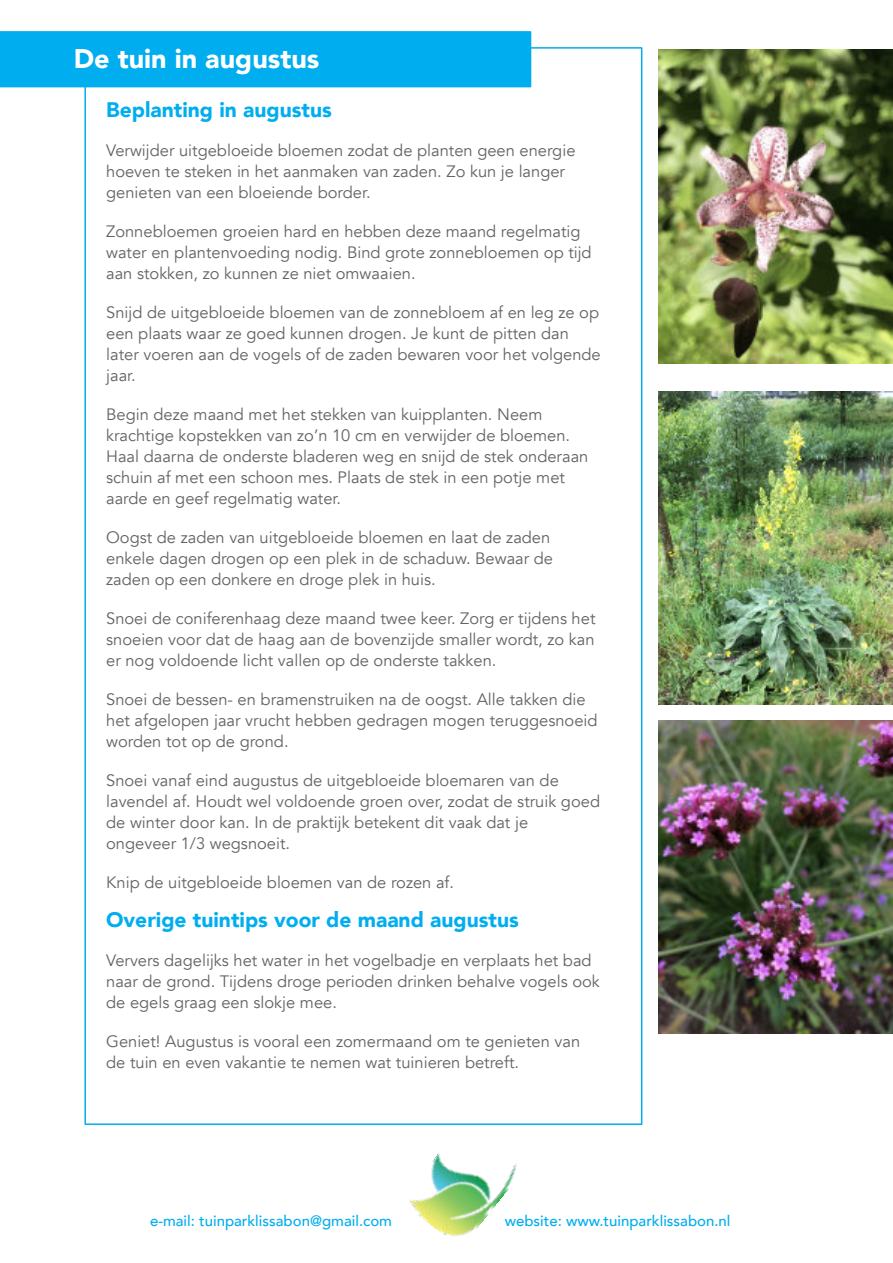
<style>
.page{position:relative;width:893px;height:1263px;background:#fff}
.page>*{position:absolute;margin:0;border:0;box-sizing:border-box;transform-origin:0 0}
.t1{font:900 27px "Avenir";color:#fff}
.t2{font:900 21px "Avenir";color:#00aeef}
.t3{font:16.5px/21px "Avenir";color:#626366}
.t4{font:500 15px "Avenir";color:#00aeef}
</style>
<div class="page">
<img style="left:401px;top:1123px;width:123px;height:114px">
<div style="left:0;top:31px;width:531px;height:56px;background:#00aeef;border:2px solid #00aeef"></div>
<img style="left:658px;top:50px;width:235px;height:314px">
<img style="left:658px;top:391px;width:235px;height:313px">
<img style="left:658px;top:721px;width:235px;height:313px">
<h1 class="t1" style="left:74px;top:41px;width:247px">De tuin in augustus</h1>
<p class="t2" style="left:106px;top:96px;width:227px">Beplanting in augustus</p>
<p class="t3" style="left:106px;top:140px;width:471px">Verwĳder uitgebloeide bloemen zodat de planten geen energie hoeven te steken in het aanmaken van zaden. Zo kun je langer genieten van een bloeiende border.</p>
<p class="t3" style="left:106px;top:221px;width:487px">Zonnebloemen groeien hard en hebben deze maand regelmatig water en plantenvoeding nodig. Bind grote zonnebloemen op tĳd aan stokken, zo kunnen ze niet omwaaien.</p>
<p class="t3" style="left:106px;top:302px;width:496px">Snĳd de uitgebloeide bloemen van de zonnebloem af en leg ze op een plaats waar ze goed kunnen drogen. Je kunt de pitten dan later voeren aan de vogels of de zaden bewaren voor het volgende jaar.</p>
<p class="t3" style="left:106px;top:404px;width:484px">Begin deze maand met het stekken van kuipplanten. Neem krachtige kopstekken van zo’n 10 cm en verwĳder de bloemen.<br>Haal daarna de onderste bladeren weg en snĳd de stek onderaan schuin af met een schoon mes. Plaats de stek in een potje met aarde en geef regelmatig water.</p>
<p class="t3" style="left:106px;top:527px;width:448px">Oogst de zaden van uitgebloeide bloemen en laat de zaden enkele dagen drogen op een plek in de schaduw. Bewaar de zaden op een donkere en droge plek in huis.</p>
<p class="t3" style="left:106px;top:608px;width:491px;text-align:justify">Snoei de coniferenhaag deze maand twee keer. Zorg er tĳdens het snoeien voor dat de haag aan de bovenzĳde smaller wordt, zo kan er nog voldoende licht vallen op de onderste takken.</p>
<p class="t3" style="left:106px;top:689px;width:493px">Snoei de bessen- en bramenstruiken na de oogst. Alle takken die het afgelopen jaar vrucht hebben gedragen mogen teruggesnoeid worden tot op de grond.</p>
<p class="t3" style="left:106px;top:770px;width:495px">Snoei vanaf eind augustus de uitgebloeide bloemaren van de lavendel af. Houdt wel voldoende groen over, zodat de struik goed de winter door kan. In de praktĳk betekent dit vaak dat je ongeveer 1/3 wegsnoeit.</p>
<p class="t3" style="left:106px;top:872px;width:349px">Knip de uitgebloeide bloemen van de rozen af.</p>
<p class="t2" style="left:106px;top:906px;width:414px">Overige tuintips voor de maand augustus</p>
<p class="t3" style="left:106px;top:950px;width:495px">Ververs dagelĳks het water in het vogelbadje en verplaats het bad naar de grond. Tĳdens droge perioden drinken behalve vogels ook de egels graag een slokje mee.</p>
<p class="t3" style="left:106px;top:1031px;width:476px">Geniet! Augustus is vooral een zomermaand om te genieten van de tuin en even vakantie te nemen wat tuinieren betreft.</p>
<p class="t4" style="left:150px;top:1211px;width:244px">e-mail: tuinparklissabon@gmail.com</p>
<p class="t4" style="left:505px;top:1211px;width:227px">website: www.tuinparklissabon.nl</p>
</div>
